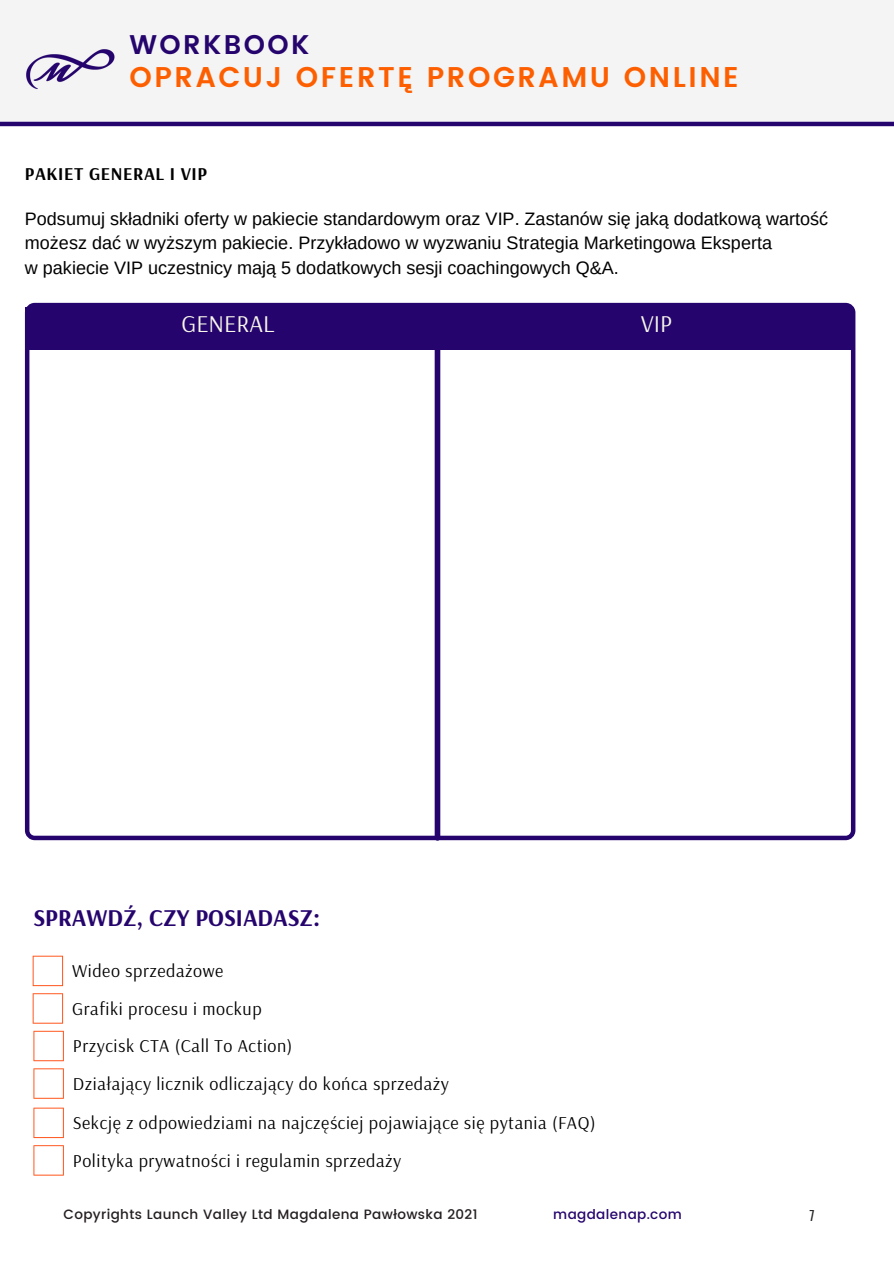
<style>
.page{position:relative;width:894px;height:1264px;background:#fff}
.page>*{position:absolute;margin:0;border:0;box-sizing:border-box;transform-origin:0 0}
.t1{font:600 28.5px "Poppins";letter-spacing:.09em;color:#fd5f00}
.t2{font:600 27px "Poppins";letter-spacing:.09em;color:#25046d}
.t3{font:700 24px "Arsenal";color:#25046d}
.t4{font:24px "Arsenal";color:#f9f8eb}
.t5{font:18px/24.8px "Arimo";color:#000}
.t6{font:18px "Arsenal";letter-spacing:.03em;color:#000}
.t7{font:700 18px "Arsenal";letter-spacing:.03em;color:#000}
.t8{font:500 13.5px "Poppins";letter-spacing:.03em;color:#241e20}
.t9{font:500 13.5px "Poppins";letter-spacing:.03em;color:#25046d}
.t10{font:13.2px "Oswald";color:#222}
</style>
<div class="page">
<div style="left:0;top:0;width:893px;height:121px;background:#f4f4f4"></div>
<hr style="left:0;top:122px;width:893px;height:4px;background:#25046d">
<img style="left:26px;top:49px;width:89px;height:40px">
<svg style="left:25px;top:303px;width:830px;height:537px"></svg>
<div style="left:26px;top:307px;width:826px;height:43px;background:#25046d"></div>
<div style="left:434px;top:309px;width:6px;height:529px;background:#25046d"></div>
<svg style="left:33px;top:955px;width:30px;height:31px"></svg>
<svg style="left:33px;top:993px;width:30px;height:30px"></svg>
<svg style="left:33px;top:1030px;width:31px;height:31px"></svg>
<svg style="left:33px;top:1068px;width:31px;height:30px"></svg>
<svg style="left:33px;top:1107px;width:31px;height:31px"></svg>
<svg style="left:33px;top:1145px;width:31px;height:30px"></svg>
<p class="t2" style="left:129px;top:29px;width:181px">WORKBOOK</p>
<p class="t1" style="left:129px;top:60px;width:610px">OPRACUJ OFERTĘ PROGRAMU ONLINE</p>
<p class="t7" style="left:25px;top:162px;width:184px">PAKIET GENERAL I VIP</p>
<p class="t5" style="left:25px;top:206px;width:804px">Podsumuj składniki oferty w pakiecie standardowym oraz VIP. Zastanów się jaką dodatkową wartość możesz dać w wyższym pakiecie. Przykładowo w wyzwaniu Strategia Marketingowa Eksperta</p>
<p class="t5" style="left:25px;top:255px;width:595px">w pakiecie VIP uczestnicy mają 5 dodatkowych sesji coachingowych Q&amp;A.</p>
<p class="t4" style="left:181px;top:308px;width:94px">GENERAL</p>
<p class="t4" style="left:640px;top:308px;width:33px">VIP</p>
<p class="t3" style="left:33px;top:902px;width:288px">SPRAWDŹ, CZY POSIADASZ:</p>
<p class="t6" style="left:72px;top:959px;width:153px">Wideo sprzedażowe</p>
<p class="t6" style="left:72px;top:996px;width:191px">Grafiki procesu i mockup</p>
<p class="t6" style="left:73px;top:1034px;width:221px">Przycisk CTA (Call To Action)</p>
<p class="t6" style="left:73px;top:1071px;width:377px">Działający licznik odliczający do końca sprzedaży</p>
<p class="t6" style="left:73px;top:1111px;width:524px">Sekcję z odpowiedziami na najczęściej pojawiające się pytania (FAQ)</p>
<p class="t6" style="left:73px;top:1148px;width:330px">Polityka prywatności i regulamin sprzedaży</p>
<p class="t8" style="left:64px;top:1206px;width:415px">Copyrights Launch Valley Ltd Magdalena Pawłowska 2021</p>
<p class="t9" style="left:553px;top:1206px;width:130px">magdalenap.com</p>
<p class="t10" style="left:809px;top:1205px;width:7px">7</p>
</div>
